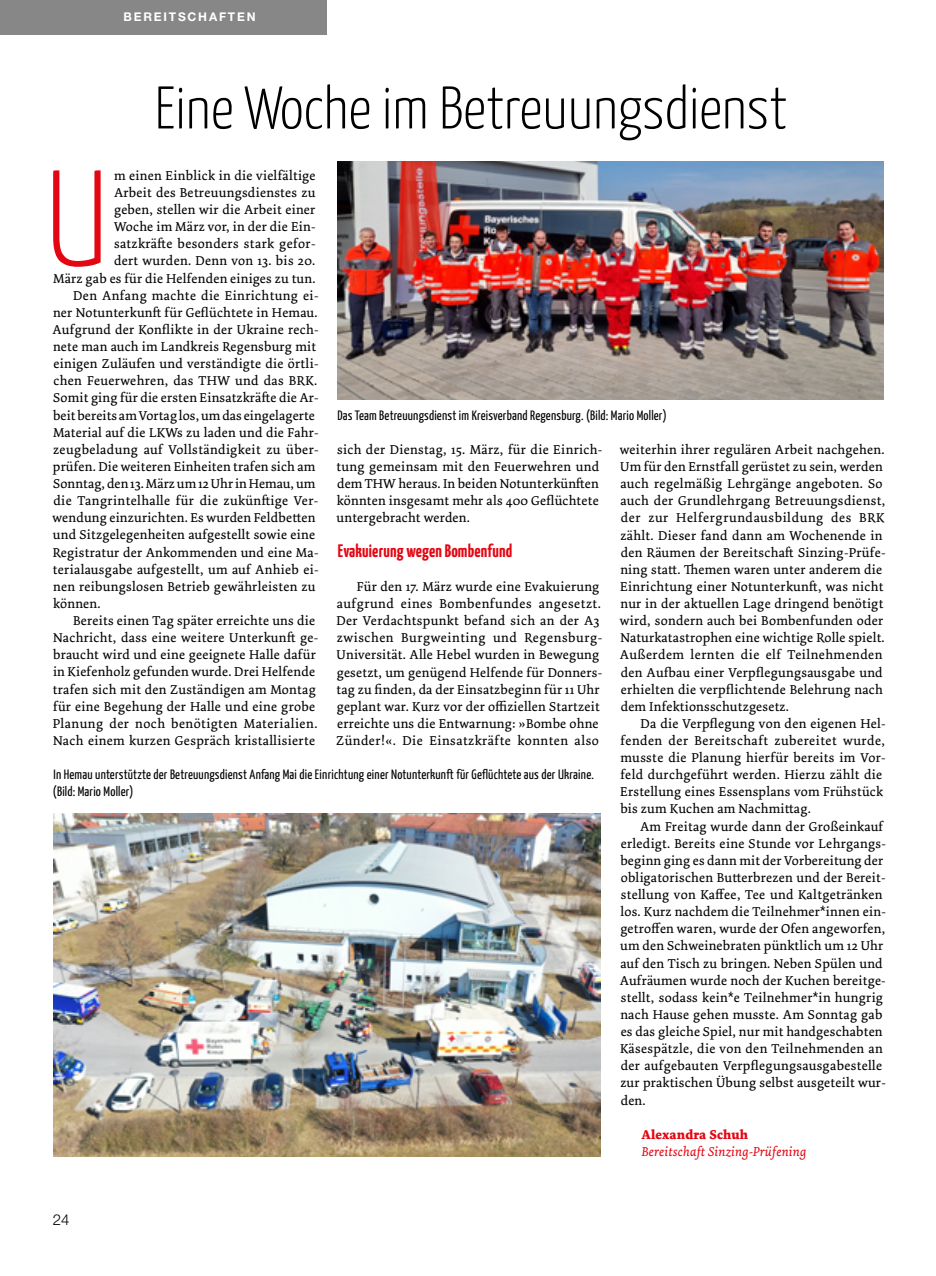
<style>
.page{position:relative;width:936px;height:1276px;background:#fff}
.page>*{position:absolute;margin:0;border:0;box-sizing:border-box;transform-origin:0 0}
.t1{font:300 135.75px "Yanone Kaffeesatz";color:#e30613}
.t2{font:300 60px "Yanone Kaffeesatz";color:#000}
.t3{font:18px "Yanone Kaffeesatz Bold";letter-spacing:.01em;color:#e30613}
.t4{font:300 15px "Helvetica Neue LT Std";color:#000}
.t5{font:13.5px/17.1px "Dolly Pro";letter-spacing:.02em;color:#000}
.t6{font:13.5px/17.1px "Yanone Kaffeesatz";letter-spacing:.015em;color:#000}
.t7{font:italic 13.5px "Dolly Pro";letter-spacing:.015em;color:#e30613}
.t8{font:700 13.5px "Dolly Pro";letter-spacing:.015em;color:#e30613}
.t9{font:700 12px "Helvetica Neue LT Std";letter-spacing:.15em;color:#fff}
</style>
<div class="page">
<img style="left:337px;top:162px;width:546px;height:237px">
<img style="left:53px;top:813px;width:547px;height:343px">
<div style="left:0;top:0;width:326px;height:34px;background:#878787"></div>
<p class="t9" style="left:124px;top:10px;width:133px">BEREITSCHAFTEN</p>
<h2 class="t2" style="left:155px;top:71px;width:633px">Eine Woche im Betreuungsdienst</h2>
<h1 class="t1" style="left:45px;top:136px;width:65px">U</h1>
<p class="t5" style="left:114px;top:167px;width:203px">m einen Einblick in die vielfältige</p>
<p class="t5" style="left:114px;top:184px;width:203px">Arbeit des Betreuungsdienstes zu</p>
<p class="t5" style="left:114px;top:201px;width:203px">geben, stellen wir die Arbeit einer</p>
<p class="t5" style="left:114px;top:218px;width:203px">Woche im März vor, in der die Ein-</p>
<p class="t5" style="left:114px;top:235px;width:203px">satzkräfte besonders stark gefor-</p>
<p class="t5" style="left:114px;top:252px;width:203px">dert wurden. Denn von 13. bis 20.</p>
<p class="t5" style="left:53px;top:270px;width:264px">März gab es für die Helfenden einiges zu tun.</p>
<p class="t5" style="left:73px;top:287px;width:247px">Den Anfang machte die Einrichtung ei-</p>
<p class="t5" style="left:53px;top:304px;width:266px">ner Notunterkunft für Geflüchtete in Hemau.</p>
<p class="t5" style="left:52px;top:321px;width:268px">Aufgrund der Konflikte in der Ukraine rech-</p>
<p class="t5" style="left:53px;top:338px;width:264px">nete man auch im Landkreis Regensburg mit</p>
<p class="t5" style="left:53px;top:355px;width:266px">einigen Zuläufen und verständigte die örtli-</p>
<p class="t5" style="left:53px;top:372px;width:265px">chen Feuerwehren, das THW und das BRK.</p>
<p class="t5" style="left:53px;top:389px;width:267px">Somit ging für die ersten Einsatzkräfte die Ar-</p>
<p class="t5" style="left:53px;top:406px;width:263px">beit bereits am Vortag los, um das eingelagerte</p>
<p class="t5" style="left:53px;top:424px;width:267px">Material auf die LKWs zu laden und die Fahr-</p>
<p class="t5" style="left:53px;top:441px;width:267px">zeugbeladung auf Vollständigkeit zu über-</p>
<p class="t5" style="left:53px;top:458px;width:264px">prüfen. Die weiteren Einheiten trafen sich am</p>
<p class="t5" style="left:53px;top:475px;width:263px">Sonntag, den 13. März um 12 Uhr in Hemau, um</p>
<p class="t5" style="left:53px;top:492px;width:266px">die Tangrintelhalle für die zukünftige Ver-</p>
<p class="t5" style="left:52px;top:509px;width:264px">wendung einzurichten. Es wurden Feldbetten</p>
<p class="t5" style="left:53px;top:526px;width:263px">und Sitzgelegenheiten aufgestellt sowie eine</p>
<p class="t5" style="left:53px;top:543px;width:267px">Registratur der Ankommenden und eine Ma-</p>
<p class="t5" style="left:53px;top:561px;width:267px">terialausgabe aufgestellt, um auf Anhieb ei-</p>
<p class="t5" style="left:53px;top:578px;width:264px">nen reibungslosen Betrieb gewährleisten zu</p>
<p class="t5" style="left:53px;top:595px;width:49px">können.</p>
<p class="t5" style="left:73px;top:612px;width:243px">Bereits einen Tag später erreichte uns die</p>
<p class="t5" style="left:53px;top:629px;width:267px">Nachricht, dass eine weitere Unterkunft ge-</p>
<p class="t5" style="left:53px;top:646px;width:264px">braucht wird und eine geeignete Halle dafür</p>
<p class="t5" style="left:53px;top:663px;width:263px">in Kiefenholz gefunden wurde. Drei Helfende</p>
<p class="t5" style="left:53px;top:680px;width:264px">trafen sich mit den Zuständigen am Montag</p>
<p class="t5" style="left:53px;top:697px;width:263px">für eine Begehung der Halle und eine grobe</p>
<p class="t5" style="left:53px;top:715px;width:266px">Planung der noch benötigten Materialien.</p>
<p class="t5" style="left:53px;top:732px;width:263px">Nach einem kurzen Gespräch kristallisierte</p>
<p class="t6" style="left:337px;top:406px;width:331px">Das Team Betreuungsdienst im Kreisverband Regensburg. (Bild: Mario Moller)</p>
<p class="t5" style="left:336px;top:441px;width:267px">sich der Dienstag, 15. März, für die Einrich&shy;tung gemeinsam mit den Feuerwehren und dem THW heraus. In beiden Notunterkünften könnten insgesamt mehr als 400 Geflüchtete untergebracht werden.</p>
<h3 class="t3" style="left:338px;top:539px;width:176px">Evakuierung wegen Bombenfund</h3>
<p class="t5" style="left:336px;top:578px;width:267px;text-indent:21px">Für den 17. März wurde eine Evakuierung aufgrund eines Bombenfundes angesetzt.<br>Der Verdachtspunkt befand sich an der A3 zwischen Burgweinting und Regensburg-Universität. Alle Hebel wurden in Bewegung gesetzt, um genügend Helfende für Donners&shy;tag zu finden, da der Einsatzbeginn für 11 Uhr geplant war. Kurz vor der offiziellen Startzeit erreichte uns die Entwarnung: »Bombe ohne Zünder!«. Die Einsatzkräfte konnten also</p>
<p class="t5" style="left:619px;top:441px;width:267px">weiterhin ihrer regulären Arbeit nachgehen.<br>Um für den Ernstfall gerüstet zu sein, werden auch regelmäßig Lehrgänge angeboten. So auch der Grundlehrgang Betreuungsdienst, der zur Helfergrundausbildung des BRK zählt. Dieser fand dann am Wochenende in den Räumen der Bereitschaft Sinzing-Prüfe&shy;ning statt. Themen waren unter anderem die Einrichtung einer Notunterkunft, was nicht nur in der aktuellen Lage dringend benötigt wird, sondern auch bei Bombenfunden oder Naturkatastrophen eine wichtige Rolle spielt.<br>Außerdem lernten die elf Teilnehmenden den Aufbau einer Verpflegungsausgabe und erhielten die verpflichtende Belehrung nach dem Infektionsschutzgesetz.</p>
<p class="t5" style="left:620px;top:715px;width:267px;text-indent:20px">Da die Verpflegung von den eigenen Hel&shy;fenden der Bereitschaft zubereitet wurde, musste die Planung hierfür bereits im Vor&shy;feld durchgeführt werden. Hierzu zählt die Erstellung eines Essensplans vom Frühstück bis zum Kuchen am Nachmittag.</p>
<p class="t5" style="left:619px;top:817px;width:268px;text-indent:20px">Am Freitag wurde dann der Großeinkauf erledigt. Bereits eine Stunde vor Lehrgangs&shy;beginn ging es dann mit der Vorbereitung der obligatorischen Butterbrezen und der Bereit&shy;stellung von Kaffee, Tee und Kaltgetränken los. Kurz nachdem die Teilnehmer*innen ein&shy;getroffen waren, wurde der Ofen angeworfen, um den Schweinebraten pünktlich um 12 Uhr auf den Tisch zu bringen. Neben Spülen und Aufräumen wurde noch der Kuchen bereitge&shy;stellt, sodass kein*e Teilnehmer*in hungrig nach Hause gehen musste. Am Sonntag gab es das gleiche Spiel, nur mit handgeschabten Käsespätzle, die von den Teilnehmenden an der aufgebauten Verpflegungsausgabestelle zur praktischen Übung selbst ausgeteilt wur&shy;den.</p>
<p class="t8" style="left:641px;top:1125px;width:108px">Alexandra Schuh</p>
<p class="t7" style="left:641px;top:1142px;width:166px">Bereitschaft Sinzing-Prüfening</p>
<p class="t6" style="left:53px;top:766px;width:541px">In Hemau unterstützte der Betreuungsdienst Anfang Mai die Einrichtung einer Notunterkunft für Geflüchtete aus der Ukraine. (Bild: Mario Moller)</p>
<p class="t4" style="left:53px;top:1210px;width:18px">24</p>
</div>
